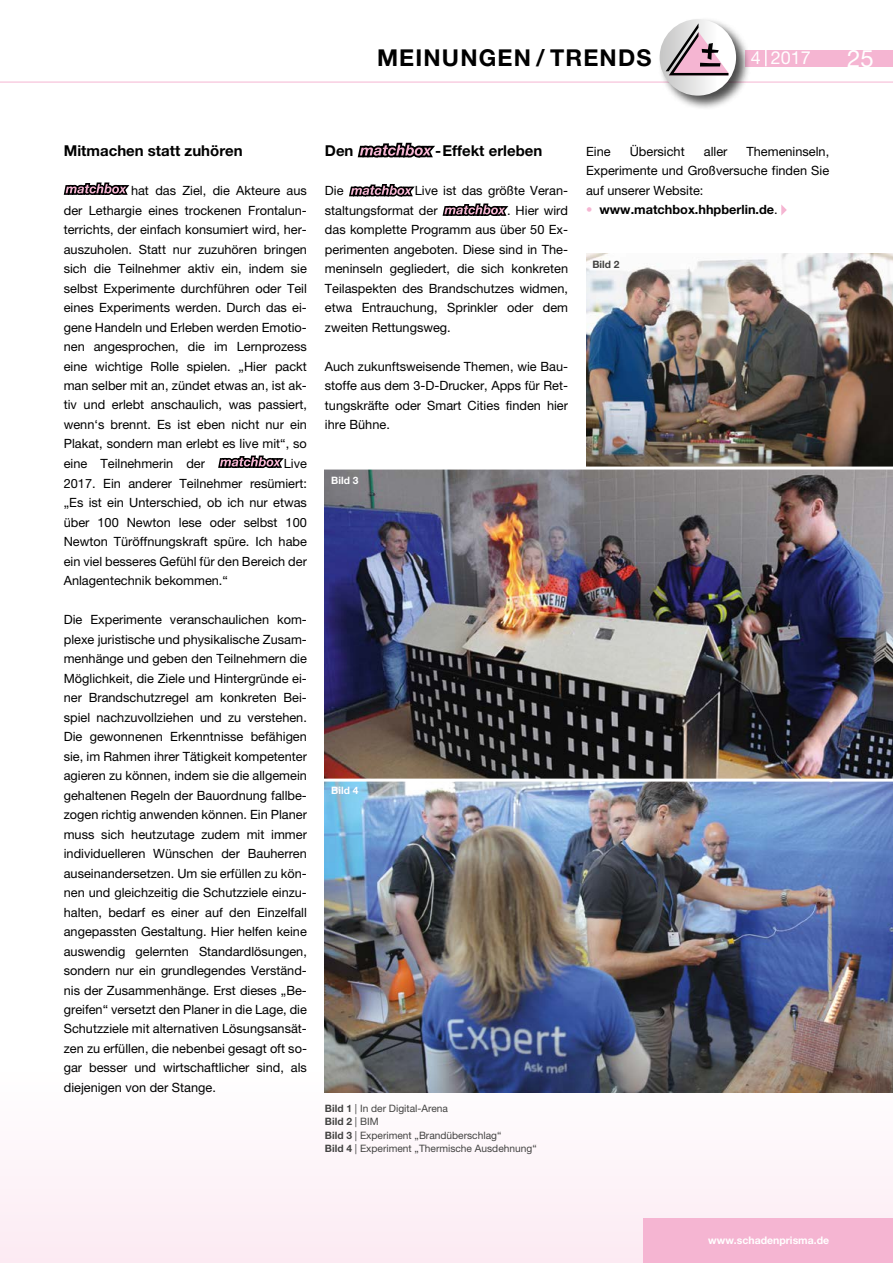
<style>
.page{position:relative;width:893px;height:1263px;background:#fff}
.page>*{position:absolute;margin:0;border:0;box-sizing:border-box;transform-origin:0 0}
.t1{font:24px "Helvetica Neue";color:#fff}
.t2{font:700 23.25px "Helvetica Neue";letter-spacing:.05em;color:#000}
.t3{font:18px "Helvetica Neue";color:#fff}
.t4{font:700 15px "Helvetica Neue";color:#000}
.t5{font:12.75px/19.5px "Helvetica Neue";color:#000;text-align:justify}
.t6{font:700 12.75px "Helvetica Neue";color:#000}
.t7{font:700 10.5px "Helvetica Neue";color:#fff}
.t8{font:10.2px/13.5px "Helvetica Neue";color:#434342}
.t9{font:700 10.2px "Helvetica Neue";color:#fff}
.t10{font:700 10.2px "Helvetica Neue";color:#434342}
.s1{font-weight:700}
.s2{font-weight:400;color:#f5b5d2}
.s3{font-weight:400}
</style>
<div class="page">
<div style="left:745px;top:50px;width:148px;height:16px;background:#f5b5d2"></div>
<hr style="left:0;top:82px;width:893px;height:1px;background:#f5b5d2">
<div style="left:657px;top:17px;width:94px;height:94px;background:#000;opacity:.7"></div>
<svg style="left:660px;top:19px;width:76px;height:77px"></svg>
<svg style="left:666px;top:23px;width:62px;height:52px"></svg>
<svg style="left:765px;top:50px;width:2px;height:16px"></svg>
<div style="left:0;top:1073px;width:893px;height:190px;background:#fdf5f9"></div>
<svg style="left:63px;top:182px;width:67px;height:13px"></svg>
<svg style="left:218px;top:455px;width:66px;height:14px"></svg>
<svg style="left:349px;top:142px;width:160px;height:74px"></svg>
<svg style="left:781px;top:204px;width:6px;height:11px"></svg>
<img style="left:586px;top:254px;width:307px;height:213px">
<img style="left:325px;top:782px;width:568px;height:310px">
<img style="left:325px;top:470px;width:568px;height:309px">
<div style="left:644px;top:1219px;width:249px;height:44px;background:#f5b5d2"></div>
<h2 class="t2" style="left:377px;top:43px;width:276px">MEINUNGEN / TRENDS</h2>
<h3 class="t3" style="left:751px;top:47px;width:62px">4 2017</h3>
<h1 class="t1" style="left:847px;top:44px;width:28px">25</h1>
<p class="t4" style="left:64px;top:141px;width:180px">Mitmachen statt zuhören</p>
<p class="t5" style="left:64px;top:181px;width:245px;text-indent:67px">hat das Ziel, die Akteure aus der Lethargie eines trockenen Frontalun&shy;terrichts, der einfach konsumiert wird, her&shy;auszuholen. Statt nur zuzuhören bringen sich die Teilnehmer aktiv ein, indem sie selbst Experimente durchführen oder Teil eines Experiments werden. Durch das ei&shy;gene Handeln und Erleben werden Emotio&shy;nen angesprochen, die im Lernprozess eine wichtige Rolle spielen. „Hier packt man selber mit an, zündet etwas an, ist ak&shy;tiv und erlebt anschaulich, was passiert, wenn‘s brennt. Es ist eben nicht nur ein Plakat, sondern man erlebt es live mit“, so eine Teilnehmerin der</p>
<p class="t5" style="left:64px;top:454px;width:245px;text-indent:220px">Live 2017. Ein anderer Teilnehmer resümiert: „Es ist ein Unterschied, ob ich nur etwas über 100 Newton lese oder selbst 100<br>Newton Türöffnungskraft spüre. Ich habe ein viel besseres Gefühl für den Bereich der Anlagentechnik bekommen.“</p>
<p class="t5" style="left:64px;top:610px;width:245px">Die Experimente veranschaulichen kom&shy;plexe juristische und physikalische Zusam&shy;menhänge und geben den Teilnehmern die Möglichkeit, die Ziele und Hintergründe ei&shy;ner Brandschutzregel am konkreten Bei&shy;spiel nachzuvollziehen und zu verstehen.<br>Die gewonnenen Erkenntnisse befähigen sie, im Rahmen ihrer Tätigkeit kompetenter agieren zu können, indem sie die allgemein gehaltenen Regeln der Bauordnung fallbe&shy;zogen richtig anwenden können. Ein Planer muss sich heutzutage zudem mit immer individuelleren Wünschen der Bauherren auseinandersetzen. Um sie erfüllen zu kön&shy;nen und gleichzeitig die Schutzziele einzu&shy;halten, bedarf es einer auf den Einzelfall angepassten Gestaltung. Hier helfen keine auswendig gelernten Standardlösungen, sondern nur ein grundlegendes Verständ&shy;nis der Zusammenhänge. Erst dieses „Be&shy;greifen“ versetzt den Planer in die Lage, die Schutzziele mit alternativen Lösungsansät&shy;zen zu erfüllen, die nebenbei gesagt oft so&shy;gar besser und wirtschaftlicher sind, als diejenigen von der Stange.</p>
<p class="t4" style="left:325px;top:141px;width:30px">Den</p>
<p class="t4" style="left:435px;top:141px;width:109px">-Effekt erleben</p>
<p class="t5" style="left:325px;top:181px;width:20px">Die</p>
<p class="t5" style="left:325px;top:181px;width:245px;text-indent:90px">Live ist das größte Veran&shy;staltungsformat der</p>
<p class="t5" style="left:325px;top:200px;width:245px;text-indent:182px">. Hier wird das komplette Programm aus über 50 Ex&shy;perimenten angeboten. Diese sind in The&shy;meninseln gegliedert, die sich konkreten Teilaspekten des Brandschutzes widmen, etwa Entrauchung, Sprinkler oder dem zweiten Rettungsweg.</p>
<p class="t5" style="left:325px;top:356px;width:245px">Auch zukunftsweisende Themen, wie Bau&shy;stoffe aus dem 3-D-Drucker, Apps für Ret&shy;tungskräfte oder Smart Cities finden hier ihre Bühne.</p>
<p class="t9" style="left:331px;top:474px;width:29px">Bild 3</p>
<p class="t9" style="left:331px;top:784px;width:29px">Bild 4</p>
<p class="t8" style="left:325px;top:1101px;width:213px"><span class="s1">Bild 1</span> | In der Digital-Arena<br><span class="s1">Bild 2</span> | BIM<br><span class="s1">Bild 3</span> | Experiment „Brandüberschlag“<br><span class="s1">Bild 4</span> | Experiment „Thermische Ausdehnung“</p>
<p class="t5" style="left:586px;top:141px;width:26px">Eine</p>
<p class="t5" style="left:630px;top:141px;width:57px">Übersicht</p>
<p class="t5" style="left:704px;top:141px;width:25px">aller</p>
<p class="t5" style="left:586px;top:141px;width:245px;text-indent:160px">Themeninseln, Experimente und Großversuche finden Sie auf unserer Website:</p>
<p class="t6" style="left:586px;top:202px;width:193px"><span class="s2">•</span> www.matchbox.hhpberlin.de<span class="s3">.</span></p>
<p class="t10" style="left:592px;top:258px;width:29px">Bild 2</p>
<p class="t7" style="left:708px;top:1233px;width:122px">www.schadenprisma.de</p>
</div>
